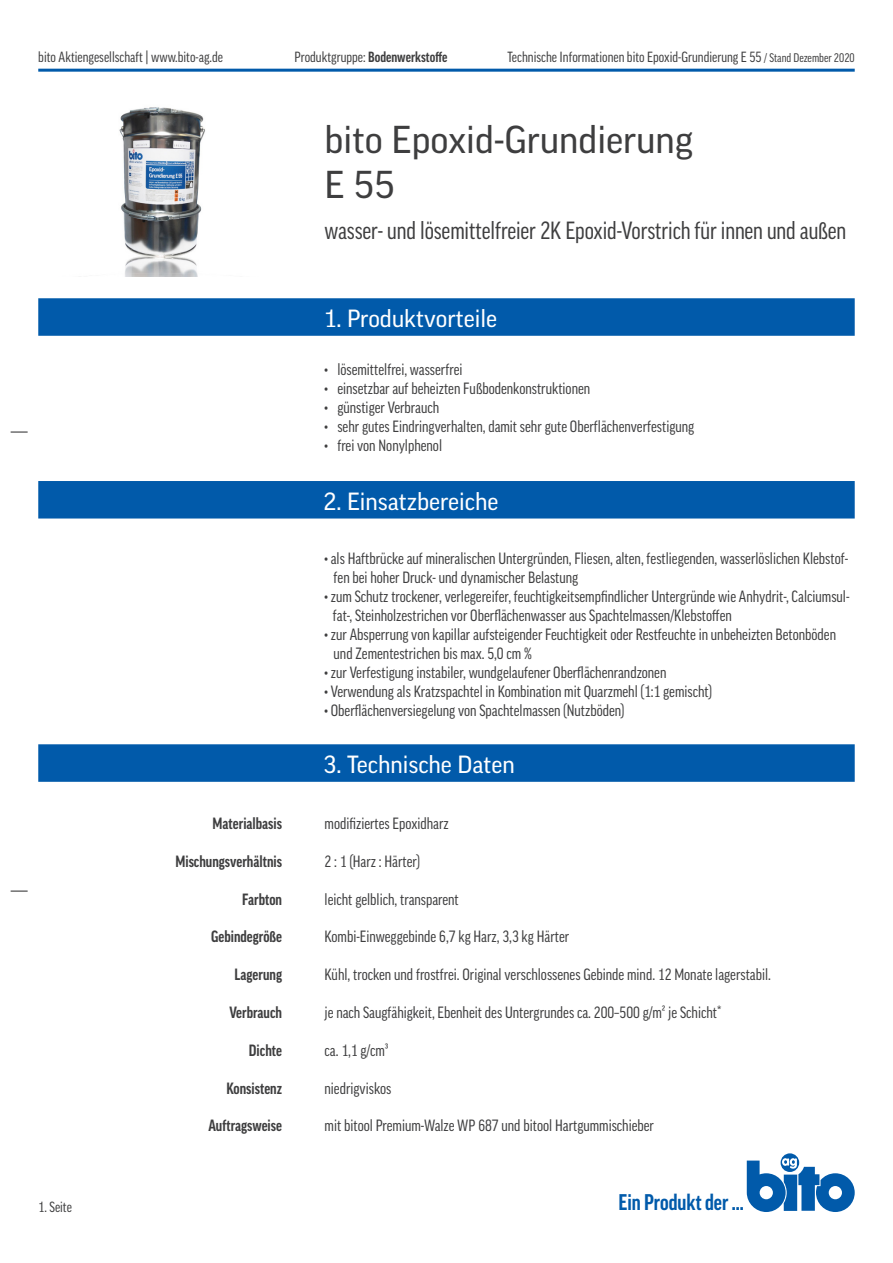
<style>
.page{position:relative;width:893px;height:1263px;background:#fff}
.page>*{position:absolute;margin:0;border:0;box-sizing:border-box;transform-origin:0 0}
.Headline{font:37.5px/45px "Good Pro";color:#3e3e3f}
.Subline{font:condensed 24px "Good Pro";letter-spacing:-.005em;color:#3e3e3f}
.blauer_Balken{font:24px "Good Pro";color:#fff}
.t1{font:700 condensed 21.9px "Good Pro";color:#015aaa}
.Inhalt{font:condensed 15.75px/18.9px "Good Pro";color:#3e3e3f}
.Auflistung{font:700 condensed 15.75px "Good Pro";color:#3e3e3f}
.t2{font:condensed 14.25px "Good Pro";color:#3e3e3f}
.t3{font:700 condensed 14.25px "Good Pro";color:#3e3e3f}
.s1{font-weight:400}
.s2{font-size:12px}
</style>
<div class="page">
<hr style="left:38px;top:69px;width:817px;height:3px;background:#015aaa">
<svg style="left:11px;top:431px;width:17px;height:2px"></svg>
<svg style="left:11px;top:890px;width:17px;height:2px"></svg>
<svg style="left:781px;top:1153px;width:18px;height:19px"></svg>
<svg style="left:747px;top:1158px;width:108px;height:54px"></svg>
<img style="left:119px;top:107px;width:86px;height:169px">
<div style="left:38px;top:481px;width:817px;height:37px;background:#015aaa"></div>
<div style="left:38px;top:744px;width:817px;height:38px;background:#015aaa"></div>
<div style="left:38px;top:298px;width:817px;height:38px;background:#015aaa"></div>
<p class="t2" style="left:38px;top:49px;width:186px">bito Aktiengesellschaft | www.bito-ag.de</p>
<p class="t3" style="left:295px;top:49px;width:154px"><span class="s1">Produktgruppe:</span> Bodenwerkstoffe</p>
<p class="t2" style="left:507px;top:49px;width:349px">Technische Informationen bito Epoxid-Grundierung E 55 <span class="s2">/ Stand Dezember 2020</span></p>
<p class="Headline" style="left:325px;top:117px;width:370px">bito Epoxid-Grundierung<br>E 55</p>
<p class="Subline" style="left:325px;top:217px;width:523px">wasser- und lösemittelfreier 2K Epoxid-Vorstrich für innen und außen</p>
<p class="blauer_Balken" style="left:323px;top:305px;width:175px">1. Produktvorteile</p>
<p class="Inhalt" style="left:325px;top:360px;width:139px">• lösemittelfrei, wasserfrei</p>
<p class="Inhalt" style="left:325px;top:379px;width:267px">• einsetzbar auf beheizten Fußbodenkonstruktionen</p>
<p class="Inhalt" style="left:325px;top:398px;width:116px">• günstiger Verbrauch</p>
<p class="Inhalt" style="left:325px;top:417px;width:371px">• sehr gutes Eindringverhalten, damit sehr gute Oberflächenverfestigung</p>
<p class="Inhalt" style="left:325px;top:436px;width:119px">• frei von Nonylphenol</p>
<p class="blauer_Balken" style="left:323px;top:488px;width:177px">2. Einsatzbereiche</p>
<p class="Inhalt" style="left:334px;top:549px;width:516px;text-indent:-9px">• als Haftbrücke auf mineralischen Untergründen, Fliesen, alten, festliegenden, wasserlöslichen Klebstof&shy;fen bei hoher Druck- und dynamischer Belastung</p>
<p class="Inhalt" style="left:333px;top:587px;width:518px;text-indent:-8px">• zum Schutz trockener, verlegereifer, feuchtigkeitsempfindlicher Untergründe wie Anhydrit-, Calciumsul&shy;fat-, Steinholzestrichen vor Oberflächenwasser aus Spachtelmassen/Klebstoffen</p>
<p class="Inhalt" style="left:334px;top:625px;width:504px;text-indent:-9px">• zur Absperrung von kapillar aufsteigender Feuchtigkeit oder Restfeuchte in unbeheizten Betonböden und Zementestrichen bis max. 5,0 cm %</p>
<p class="Inhalt" style="left:325px;top:663px;width:343px">• zur Verfestigung instabiler, wundgelaufener Oberflächenrandzonen</p>
<p class="Inhalt" style="left:325px;top:682px;width:389px">• Verwendung als Kratzspachtel in Kombination mit Quarzmehl (1:1 gemischt)</p>
<p class="Inhalt" style="left:325px;top:700px;width:302px">• Oberflächenversiegelung von Spachtelmassen (Nutzböden)</p>
<p class="Auflistung" style="left:213px;top:814px;width:71px">Materialbasis</p>
<p class="Auflistung" style="left:175px;top:852px;width:108px">Mischungsverhältnis</p>
<p class="Auflistung" style="left:242px;top:890px;width:41px">Farbton</p>
<p class="Auflistung" style="left:211px;top:928px;width:72px">Gebindegröße</p>
<p class="Auflistung" style="left:235px;top:966px;width:49px">Lagerung</p>
<p class="Auflistung" style="left:230px;top:1003px;width:54px">Verbrauch</p>
<p class="Auflistung" style="left:249px;top:1041px;width:35px">Dichte</p>
<p class="Auflistung" style="left:226px;top:1079px;width:57px">Konsistenz</p>
<p class="Auflistung" style="left:209px;top:1117px;width:75px">Auftragsweise</p>
<p class="blauer_Balken" style="left:323px;top:751px;width:193px">3. Technische Daten</p>
<p class="Inhalt" style="left:325px;top:814px;width:126px">modifiziertes Epoxidharz</p>
<p class="Inhalt" style="left:325px;top:852px;width:97px">2 : 1 (Harz : Härter)</p>
<p class="Inhalt" style="left:325px;top:889px;width:136px">leicht gelblich, transparent</p>
<p class="Inhalt" style="left:325px;top:927px;width:246px">Kombi-Einweggebinde 6,7 kg Harz, 3,3 kg Härter</p>
<p class="Inhalt" style="left:325px;top:965px;width:448px">Kühl, trocken und frostfrei. Original verschlossenes Gebinde mind. 12 Monate lagerstabil.</p>
<p class="Inhalt" style="left:325px;top:1003px;width:398px">je nach Saugfähigkeit, Ebenheit des Untergrundes ca. 200–500 g/m² je Schicht*</p>
<p class="Inhalt" style="left:325px;top:1041px;width:65px">ca. 1,1 g/cm³</p>
<p class="Inhalt" style="left:325px;top:1078px;width:68px">niedrigviskos</p>
<p class="Inhalt" style="left:325px;top:1116px;width:331px">mit bitool Premium-Walze WP 687 und bitool Hartgummischieber</p>
<p class="t2" style="left:38px;top:1199px;width:35px">1. Seite</p>
<h3 class="t1" style="left:618px;top:1190px;width:127px">Ein Produkt der ...</h3>
</div>
